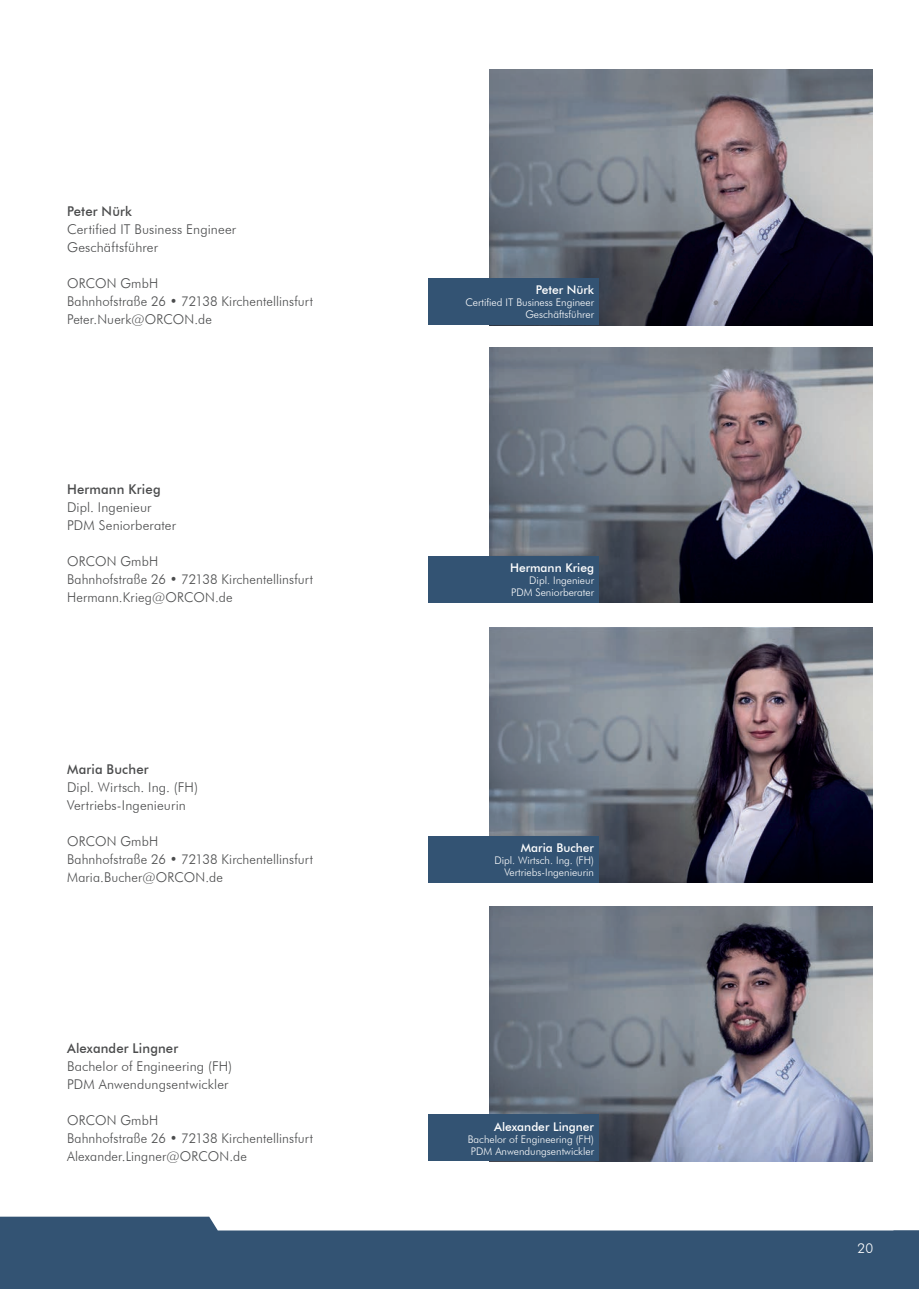
<style>
.page{position:relative;width:919px;height:1289px;background:#fff}
.page>*{position:absolute;margin:0;border:0;box-sizing:border-box;transform-origin:0 0}
.t1{font:300 13.5px/18px "Futura BT";letter-spacing:.01em;color:#4b4c4d}
.t2{font:500 13.5px "Futura BT";letter-spacing:.01em;color:#4b4c4d}
.t3{font:300 13.5px "Futura BT";color:#fff}
.t4{font:500 12px "Futura BT";color:#fff}
.t5{font:300 10.5px/12px "Futura BT";color:#fff;text-align:right}
</style>
<div class="page">
<svg style="left:0;top:1216px;width:918px;height:72px;background:#526d88"></svg>
<img style="left:489px;top:627px;width:383px;height:255px">
<div style="left:428px;top:836px;width:170px;height:46px;background:#335373"></div>
<img style="left:489px;top:906px;width:383px;height:255px">
<div style="left:428px;top:1114px;width:170px;height:47px;background:#335373"></div>
<img style="left:489px;top:70px;width:383px;height:255px">
<div style="left:428px;top:278px;width:170px;height:47px;background:#335373"></div>
<img style="left:489px;top:348px;width:383px;height:255px">
<div style="left:428px;top:556px;width:170px;height:47px;background:#335373"></div>
<p class="t2" style="left:67px;top:203px;width:66px">Peter Nürk</p>
<p class="t1" style="left:67px;top:220px;width:171px">Certified IT Business Engineer<br>Geschäftsführer</p>
<p class="t1" style="left:67px;top:274px;width:247px">ORCON GmbH<br>Bahnhofstraße 26 • 72138 Kirchentellinsfurt<br>Peter.Nuerk@ORCON.de</p>
<p class="t2" style="left:67px;top:481px;width:95px">Hermann Krieg</p>
<p class="t1" style="left:67px;top:498px;width:110px">Dipl. Ingenieur<br>PDM Seniorberater</p>
<p class="t1" style="left:67px;top:552px;width:247px">ORCON GmbH<br>Bahnhofstraße 26 • 72138 Kirchentellinsfurt<br>Hermann.Krieg@ORCON.de</p>
<p class="t2" style="left:67px;top:760px;width:83px">Maria Bucher</p>
<p class="t1" style="left:67px;top:778px;width:132px">Dipl. Wirtsch. Ing. (FH)<br>Vertriebs-Ingenieurin</p>
<p class="t1" style="left:67px;top:832px;width:247px">ORCON GmbH<br>Bahnhofstraße 26 • 72138 Kirchentellinsfurt<br>Maria.Bucher@ORCON.de</p>
<p class="t2" style="left:67px;top:1039px;width:113px">Alexander Lingner</p>
<p class="t1" style="left:67px;top:1056px;width:167px">Bachelor of Engineering (FH)<br>PDM Anwendungsentwickler</p>
<p class="t1" style="left:67px;top:1110px;width:247px">ORCON GmbH<br>Bahnhofstraße 26 • 72138 Kirchentellinsfurt<br>Alexander.Lingner@ORCON.de</p>
<p class="t4" style="left:535px;top:282px;width:60px">Peter Nürk</p>
<p class="t5" style="left:465px;top:296px;width:130px">Certified IT Business Engineer<br>Geschäftsführer</p>
<p class="t4" style="left:510px;top:560px;width:85px">Hermann Krieg</p>
<p class="t5" style="left:511px;top:574px;width:84px">Dipl. Ingenieur<br>PDM Seniorberater</p>
<p class="t4" style="left:521px;top:840px;width:75px">Maria Bucher</p>
<p class="t5" style="left:494px;top:854px;width:101px">Dipl. Wirtsch. Ing. (FH)<br>Vertriebs-Ingenieurin</p>
<p class="t4" style="left:494px;top:1118px;width:101px">Alexander Lingner</p>
<p class="t5" style="left:467px;top:1132px;width:128px;text-align:center">Bachelor of Engineering (FH)<br>PDM Anwendungsentwickler</p>
<p class="t3" style="left:857px;top:1239px;width:17px">20</p>
</div>
